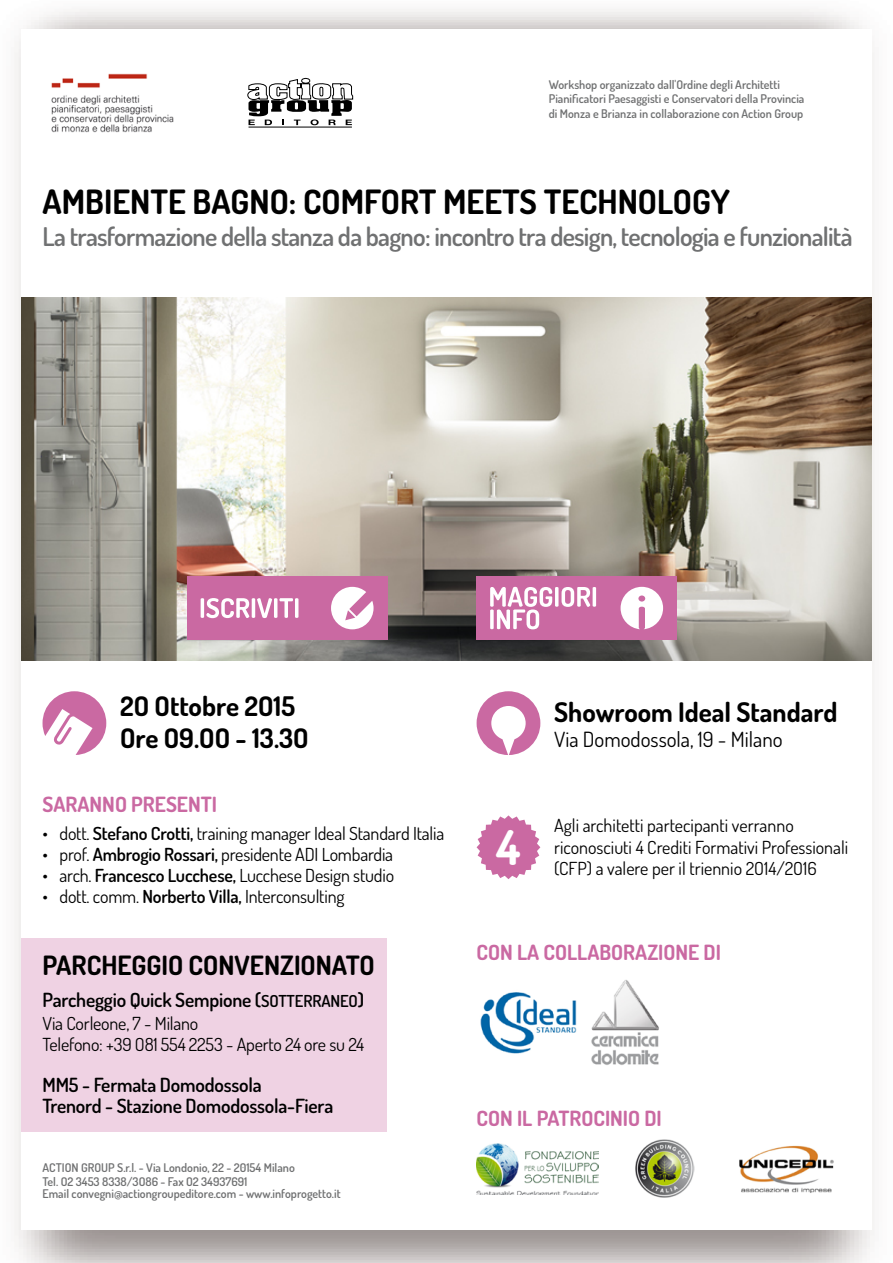
<style>
.page{position:relative;width:893px;height:1263px;background:#fff}
.page>*{position:absolute;margin:0;border:0;box-sizing:border-box;transform-origin:0 0}
.t1{font:700 48px "Dosis";color:#fff}
.t2{font:700 33.45px "Dosis";color:#000}
.t3{font:700 27px "Dosis";color:#000}
.t4{font:700 26.55px "Dosis";color:#000}
.t5{font:600 25.95px "Dosis";letter-spacing:-.03em;color:#707172}
.t6{font:700 21px "Dosis";color:#ca69a2}
.t7{font:21px "Dosis";color:#000}
.t8{font:600 19.5px "Dosis";letter-spacing:-.01em;color:#000}
.t9{font:18px "Dosis";letter-spacing:-.01em;color:#000}
.t10{font:600 12px "Dosis";color:#707172}
.s1{font-weight:600}
.s2{font-size:16.5px}
</style>
<div class="page">
<img style="left:21px;top:298px;width:851px;height:362px">
<svg style="left:477px;top:815px;width:63px;height:64px"></svg>
<svg style="left:43px;top:691px;width:63px;height:64px"></svg>
<svg style="left:477px;top:691px;width:63px;height:64px"></svg>
<div style="left:187px;top:576px;width:200px;height:64px;background:#ca69a2"></div>
<svg style="left:331px;top:587px;width:43px;height:42px"></svg>
<svg style="left:201px;top:598px;width:97px;height:20px"></svg>
<div style="left:477px;top:576px;width:200px;height:64px;background:#ca69a2"></div>
<svg style="left:621px;top:587px;width:42px;height:42px"></svg>
<svg style="left:490px;top:587px;width:106px;height:42px"></svg>
<svg style="left:247px;top:78px;width:106px;height:47px"></svg>
<hr style="left:249px;top:127px;width:103px;height:1px;background:#000">
<img style="left:51px;top:73px;width:123px;height:60px">
<img style="left:739px;top:1145px;width:95px;height:48px">
<img style="left:635px;top:1139px;width:59px;height:59px">
<img style="left:477px;top:1143px;width:121px;height:52px">
<img style="left:480px;top:980px;width:179px;height:85px">
<div style="left:21px;top:938px;width:366px;height:194px;background:#efd2e3"></div>
<p class="t10" style="left:549px;top:77px;width:233px">Workshop organizzato dall'Ordine degli Architetti</p>
<p class="t10" style="left:549px;top:91px;width:257px">Pianificatori Paesaggisti e Conservatori della Provincia</p>
<p class="t10" style="left:549px;top:105px;width:256px">di Monza e Brianza in collaborazione con Action Group</p>
<p class="t2" style="left:43px;top:181px;width:689px">AMBIENTE BAGNO: COMFORT MEETS TECHNOLOGY</p>
<p class="t5" style="left:43px;top:220px;width:812px">La trasformazione della stanza da bagno: incontro tra design, tecnologia e funzionalità</p>
<p class="t3" style="left:120px;top:688px;width:177px">2O Ottobre 2O15</p>
<p class="t3" style="left:120px;top:721px;width:190px">Ore O9.OO - 13.3O</p>
<p class="t6" style="left:43px;top:790px;width:176px">SARANNO PRESENTI</p>
<p class="t9" style="left:43px;top:821px;width:403px">• dott. <span class="s1">Stefano Crotti,</span> training manager Ideal Standard Italia</p>
<p class="t9" style="left:43px;top:842px;width:352px">• prof. <span class="s1">Ambrogio Rossari,</span> presidente ADI Lombardia</p>
<p class="t9" style="left:43px;top:863px;width:353px">• arch. <span class="s1">Francesco Lucchese,</span> Lucchese Design studio</p>
<p class="t9" style="left:43px;top:884px;width:304px">• dott. comm. <span class="s1">Norberto Villa,</span> Interconsulting</p>
<p class="t4" style="left:43px;top:948px;width:334px">PARCHEGGIO CONVENZIONATO</p>
<p class="t8" style="left:43px;top:987px;width:323px">Parcheggio Quick Sempione (<span class="s2">SOTTERRANEO</span>)</p>
<p class="t9" style="left:43px;top:1011px;width:157px">Via Corleone, 7 - Milano</p>
<p class="t9" style="left:43px;top:1032px;width:323px">Telefono: +39 O81 554 2253 - Aperto 24 ore su 24</p>
<p class="t8" style="left:43px;top:1072px;width:221px">MM5 - Fermata Domodossola</p>
<p class="t8" style="left:43px;top:1093px;width:292px">Trenord - Stazione Domodossola-Fiera</p>
<p class="t10" style="left:43px;top:1160px;width:254px">ACTION GROUP S.r.l. - Via Londonio, 22 - 20154 Milano</p>
<p class="t10" style="left:43px;top:1173px;width:206px">Tel. O2 3453 8338/3O86 - Fax O2 34937691</p>
<p class="t10" style="left:43px;top:1185px;width:300px">Email convegni@actiongroupeditore.com - www.infoprogetto.it</p>
<p class="t1" style="left:496px;top:816px;width:26px">4</p>
<p class="t3" style="left:554px;top:695px;width:285px">Showroom Ideal Standard</p>
<p class="t7" style="left:554px;top:726px;width:230px">Via Domodossola, 19 - Milano</p>
<p class="t9" style="left:554px;top:814px;width:241px">Agli architetti partecipanti verranno</p>
<p class="t9" style="left:554px;top:835px;width:296px">riconosciuti 4 Crediti Formativi Professionali</p>
<p class="t9" style="left:554px;top:857px;width:264px">(CFP) a valere per il triennio 2O14/2O16</p>
<p class="t6" style="left:477px;top:938px;width:246px">CON LA COLLABORAZIONE DI</p>
<p class="t6" style="left:477px;top:1105px;width:187px">CON IL PATROCINIO DI</p>
</div>
